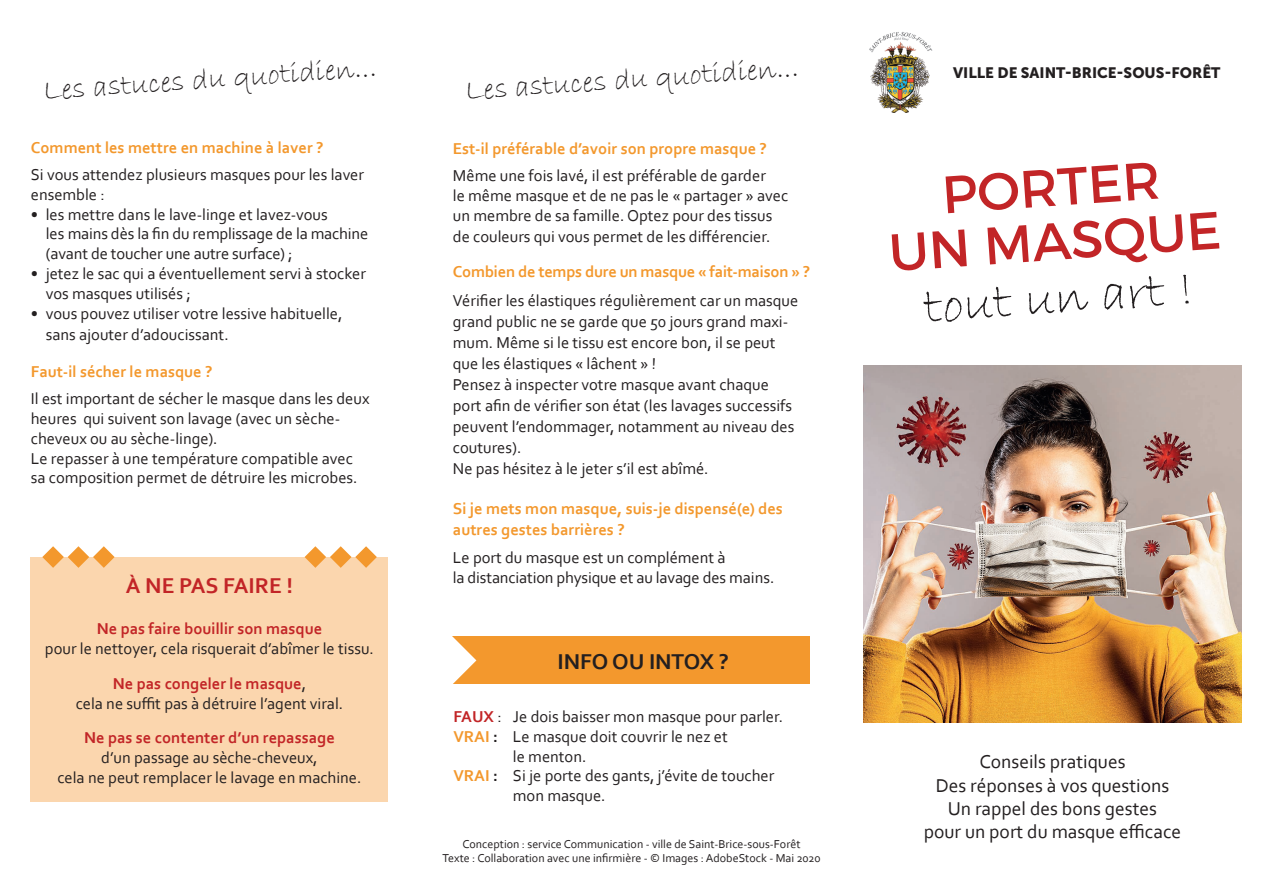
<style>
.page{position:relative;width:1263px;height:893px;background:#fff}
.page>*{position:absolute;margin:0;border:0;box-sizing:border-box;transform-origin:0 0}
.t1{font:52.5px/54px "Montserrat";color:#c22527;text-align:center}
.t2{font:52.5px "Bradley Hand ITC";color:#231f20}
.t3{font:30px "Bradley Hand ITC";color:#231f20}
.t4{font:700 22.5px "Corbel";color:#231f20}
.t5{font:700 22.5px "Corbel";color:#c22527}
.t6{font:19.5px/23.4px "Corbel";color:#231f20;text-align:center}
.t7{font:16.5px/19.8px "Corbel";color:#231f20}
.t8{font:700 16.5px/21.6px "Corbel";color:#f3982d}
.t9{font:700 16.5px "Corbel";color:#c22527}
.t10{font:15px "Museo Sans 900";color:#231f20}
.t11{font:12px/14.4px "Corbel";color:#231f20;text-align:center}
.s1{font-weight:700;color:#c22527}
.s2{font-weight:700;color:#f3982d}
.s3{font-weight:700}
</style>
<div class="page">
<img style="left:863px;top:366px;width:379px;height:357px">
<img style="left:869px;top:32px;width:64px;height:81px">
<div style="left:431px;top:636px;width:379px;height:48px;background:#f3982d"></div>
<svg style="left:431px;top:636px;width:45px;height:48px"></svg>
<div style="left:31px;top:557px;width:357px;height:245px;background:#fbd6ae"></div>
<svg style="left:42px;top:546px;width:73px;height:22px"></svg>
<svg style="left:305px;top:546px;width:72px;height:22px"></svg>
<h2 class="t3" style="left:42px;top:72px;width:336px;rotate:-4deg">Les astuces du quotidien...</h2>
<h2 class="t3" style="left:464px;top:72px;width:336px;rotate:-4deg">Les astuces du quotidien...</h2>
<p class="t8" style="left:31px;top:136px;width:294px">Comment les mettre en machine à laver ?</p>
<p class="t7" style="left:31px;top:164px;width:335px">Si vous attendez plusieurs masques pour les laver ensemble :</p>
<p class="t7" style="left:46px;top:204px;width:324px;text-indent:-15px">• les mettre dans le lave-linge et lavez-vous<br>les mains dès la fin du remplissage de la machine (avant de toucher une autre surface) ;</p>
<p class="t7" style="left:46px;top:263px;width:322px;text-indent:-15px">• jetez le sac qui a éventuellement servi à stocker vos masques utilisés ;</p>
<p class="t7" style="left:46px;top:302px;width:298px;line-height:21.6px;text-indent:-15px">• vous pouvez utiliser votre lessive habituelle, sans ajouter d’adoucissant.</p>
<p class="t8" style="left:31px;top:360px;width:183px">Faut-il sécher le masque ?</p>
<p class="t7" style="left:31px;top:388px;width:340px">Il est important de sécher le masque dans les deux heures qui suivent son lavage (avec un sèche&shy;cheveux ou au sèche-linge).<br>Le repasser à une température compatible avec sa composition permet de détruire les microbes.</p>
<h3 class="t5" style="left:126px;top:571px;width:169px">À NE PAS FAIRE !</h3>
<p class="t9" style="left:97px;top:618px;width:227px">Ne pas faire bouillir son masque</p>
<p class="t7" style="left:45px;top:631px;width:330px;line-height:34.8px;text-align:center">pour le nettoyer, cela risquerait d’abîmer le tissu.<br><span class="s1">Ne pas congeler le masque</span>,</p>
<p class="t7" style="left:76px;top:693px;width:269px">cela ne suffit pas à détruire l’agent viral.</p>
<p class="t9" style="left:84px;top:728px;width:252px">Ne pas se contenter d’un repassage</p>
<p class="t7" style="left:57px;top:747px;width:306px;text-align:center">d’un passage au sèche-cheveux,<br>cela ne peut remplacer le lavage en machine.</p>
<p class="t8" style="left:453px;top:137px;width:316px">Est-il préférable d’avoir son propre masque ?</p>
<p class="t7" style="left:453px;top:165px;width:337px">Même une fois lavé, il est préférable de garder<br>le même masque et de ne pas le « partager » avec un membre de sa famille. Optez pour des tissus</p>
<p class="t7" style="left:453px;top:227px;width:319px">de couleurs qui vous permet de les différencier.</p>
<p class="t8" style="left:453px;top:260px;width:359px">Combien de temps dure un masque « fait-maison » ?</p>
<p class="t7" style="left:453px;top:289px;width:347px;line-height:21.1px">Vérifier les élastiques régulièrement car un masque grand public ne se garde que 50 jours grand maxi&shy;mum. Même si le tissu est encore bon, il se peut que les élastiques « lâchent » !<br>Pensez à inspecter votre masque avant chaque port afin de vérifier son état (les lavages successifs peuvent l’endommager, notamment au niveau des coutures).<br>Ne pas hésitez à le jeter s’il est abîmé.</p>
<p class="t8" style="left:453px;top:497px;width:331px">Si je mets mon masque, suis-je dispensé(e) des autres gestes barrières ?</p>
<p class="t7" style="left:453px;top:547px;width:323px">Le port du masque est un complément à<br>la distanciation physique et au lavage des mains.</p>
<h3 class="t4" style="left:557px;top:647px;width:173px">INFO OU INTOX ?</h3>
<p class="t7" style="left:453px;top:706px;width:331px"><span class="s1">FAUX</span> : Je dois baisser mon masque pour parler.</p>
<p class="t7" style="left:453px;top:726px;width:276px"><span class="s2">VRAI</span> <span class="s3">:</span> Le masque doit couvrir le nez et</p>
<p class="t7" style="left:513px;top:746px;width:75px">le menton.</p>
<p class="t7" style="left:453px;top:766px;width:322px"><span class="s2">VRAI</span> <span class="s3">:</span> Si je porte des gants, j’évite de toucher</p>
<p class="t7" style="left:513px;top:785px;width:94px">mon masque.</p>
<p class="t11" style="left:442px;top:836px;width:380px">Conception : service Communication - ville de Saint-Brice-sous-Forêt<br>Texte : Collaboration avec une infirmière - © Images : AdobeStock - Mai 2020</p>
<p class="t10" style="left:953px;top:64px;width:269px">VILLE DE SAINT-BRICE-SOUS-FORÊT</p>
<h1 class="t1" style="left:883px;top:172px;width:334px;rotate:-4deg">PORTER<br>UN MASQUE</h1>
<h1 class="t2" style="left:922px;top:274px;width:272px;rotate:-4deg">tout un art !</h1>
<p class="t6" style="left:924px;top:750px;width:259px">Conseils pratiques<br>Des réponses à vos questions<br>Un rappel des bons gestes<br>pour un port du masque efficace</p>
</div>
